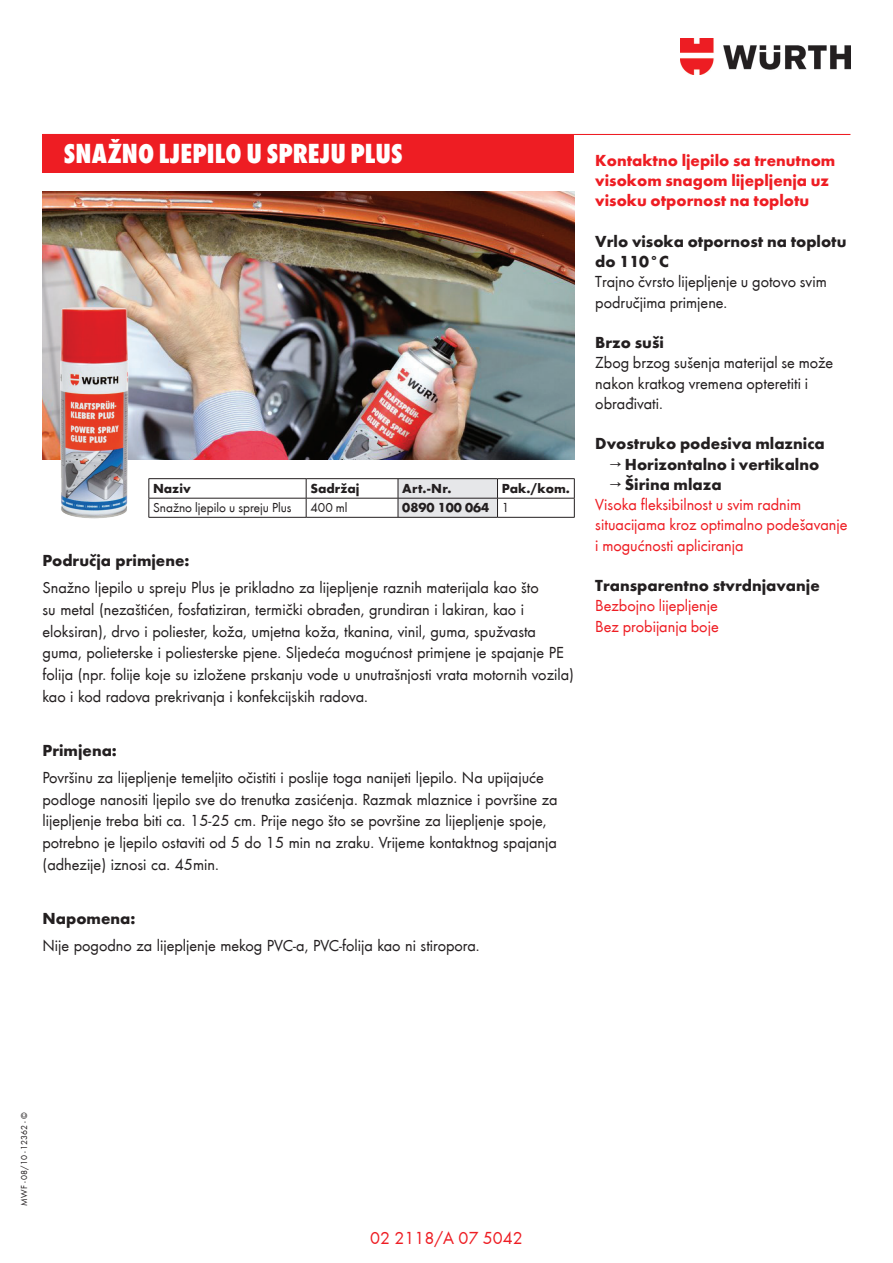
<style>
.page{position:relative;width:893px;height:1263px;background:#fff}
.page>*{position:absolute;margin:0;border:0;box-sizing:border-box;transform-origin:0 0}
.t1{font:800 condensed 28.5px "Wuerth";letter-spacing:.005em;color:#fff}
.t2{font:18px "Wuerth";color:#ee1d23}
.t3{font:16.5px/21.8px "Wuerth";color:#231f20}
.t4{font:700 16.5px/20.2px "Wuerth";color:#231f20}
.t5{font:16.5px/20.2px "Wuerth";color:#ee1d23}
.t6{font:700 16.5px/20.2px "Wuerth";color:#ee1d23}
.t7{font:700 13.5px "Wuerth";color:#231f20}
.t8{font:13.5px "Wuerth";color:#231f20}
.t9{font:9px "Wuerth";color:#231f20}
.s1{font-weight:400}
</style>
<div class="page">
<img style="left:680px;top:38px;width:170px;height:37px">
<hr style="left:43px;top:134px;width:807px;height:1px;background:#ee1d23">
<div style="left:43px;top:134px;width:531px;height:38px;background:#ee1d23"></div>
<img style="left:43px;top:191px;width:531px;height:268px">
<div style="left:398px;top:479px;width:99px;height:19px;background:#e6e7e9"></div>
<div style="left:398px;top:498px;width:99px;height:19px;background:#e6e7e9"></div>
<hr style="left:149px;top:478px;width:157px;height:1px;background:#231f20">
<hr style="left:306px;top:478px;width:92px;height:1px;background:#231f20">
<hr style="left:398px;top:478px;width:99px;height:1px;background:#231f20">
<hr style="left:497px;top:478px;width:78px;height:1px;background:#231f20">
<hr style="left:149px;top:498px;width:157px;height:1px;background:#231f20">
<svg style="left:149px;top:479px;width:1px;height:38px"></svg>
<hr style="left:306px;top:498px;width:92px;height:1px;background:#231f20">
<svg style="left:306px;top:479px;width:1px;height:38px"></svg>
<hr style="left:398px;top:498px;width:99px;height:1px;background:#231f20">
<svg style="left:398px;top:479px;width:1px;height:38px"></svg>
<hr style="left:497px;top:498px;width:78px;height:1px;background:#231f20">
<svg style="left:497px;top:479px;width:1px;height:38px"></svg>
<svg style="left:574px;top:479px;width:1px;height:38px"></svg>
<hr style="left:149px;top:517px;width:157px;height:1px;background:#231f20">
<hr style="left:306px;top:517px;width:92px;height:1px;background:#231f20">
<hr style="left:398px;top:517px;width:99px;height:1px;background:#231f20">
<hr style="left:497px;top:517px;width:78px;height:1px;background:#231f20">
<img style="left:43px;top:296px;width:98px;height:223px">
<h1 class="t1" style="left:64px;top:133px;width:340px">SNAŽNO LJEPILO U SPREJU PLUS</h1>
<p class="t7" style="left:153px;top:478px;width:39px">Naziv</p>
<p class="t7" style="left:310px;top:478px;width:51px">Sadržaj</p>
<p class="t7" style="left:402px;top:478px;width:51px">Art.-Nr.</p>
<p class="t7" style="left:502px;top:478px;width:70px">Pak./kom.</p>
<p class="t8" style="left:153px;top:499px;width:140px">Snažno ljepilo u spreju Plus</p>
<p class="t8" style="left:310px;top:499px;width:39px">400 ml</p>
<p class="t7" style="left:402px;top:498px;width:108px">0890 100 064 <span class="s1">1</span></p>
<p class="t4" style="left:43px;top:549px;width:149px">Područja primjene:</p>
<p class="t3" style="left:43px;top:576px;width:533px">Snažno ljepilo u spreju Plus je prikladno za lijepljenje raznih materijala kao što<br>su metal (nezaštićen, fosfatiziran, termički obrađen, grundiran i lakiran, kao i eloksiran), drvo i poliester, koža, umjetna koža, tkanina, vinil, guma, spužvasta guma, polieterske i poliesterske pjene. Sljedeća mogućnost primjene je spajanje PE folija (npr. folije koje su izložene prskanju vode u unutrašnjosti vrata motornih vozila) kao i kod radova prekrivanja i konfekcijskih radova.</p>
<p class="t4" style="left:43px;top:739px;width:76px">Primjena:</p>
<p class="t3" style="left:43px;top:766px;width:517px">Površinu za lijepljenje temeljito očistiti i poslije toga nanijeti ljepilo. Na upijajuće podloge nanositi ljepilo sve do trenutka zasićenja. Razmak mlaznice i površine za lijepljenje treba biti ca. 15-25 cm. Prije nego što se površine za lijepljenje spoje, potrebno je ljepilo ostaviti od 5 do 15 min na zraku. Vrijeme kontaktnog spajanja (adhezije) iznosi ca. 45min.</p>
<p class="t4" style="left:43px;top:907px;width:94px">Napomena:</p>
<p class="t3" style="left:43px;top:934px;width:439px">Nije pogodno za lijepljenje mekog PVC-a, PVC-folija kao ni stiropora.</p>
<p class="t6" style="left:595px;top:149px;width:242px">Kontaktno ljepilo sa trenutnom visokom snagom lijepljenja uz visoku otpornost na toplotu</p>
<p class="t4" style="left:595px;top:230px;width:253px">Vrlo visoka otpornost na toplotu do 110°C</p>
<p class="t3" style="left:595px;top:271px;width:233px;line-height:20.2px">Trajno čvrsto lijepljenje u gotovo svim područjima primjene.</p>
<p class="t4" style="left:595px;top:331px;width:70px">Brzo suši</p>
<p class="t3" style="left:595px;top:352px;width:239px;line-height:20.2px">Zbog brzog sušenja materijal se može nakon kratkog vremena opteretiti i obrađivati.</p>
<p class="t4" style="left:595px;top:432px;width:231px">Dvostruko podesiva mlaznica</p>
<p class="t4" style="left:610px;top:453px;width:211px">→ Horizontalno i vertikalno</p>
<p class="t4" style="left:610px;top:473px;width:113px">→ Širina mlaza</p>
<p class="t5" style="left:595px;top:494px;width:254px">Visoka fleksibilnost u svim radnim situacijama kroz optimalno podešavanje i mogućnosti apliciranja</p>
<p class="t4" style="left:595px;top:574px;width:226px">Transparentno stvrdnjavanje</p>
<p class="t5" style="left:595px;top:595px;width:125px">Bezbojno lijepljenje<br>Bez probijanja boje</p>
<p class="t9" style="left:18px;top:1205px;width:94px;rotate:-90deg">MWF - 08/10 - 12362 - ©</p>
<p class="t2" style="left:370px;top:1225px;width:154px">02 2118/A 07 5042</p>
</div>
